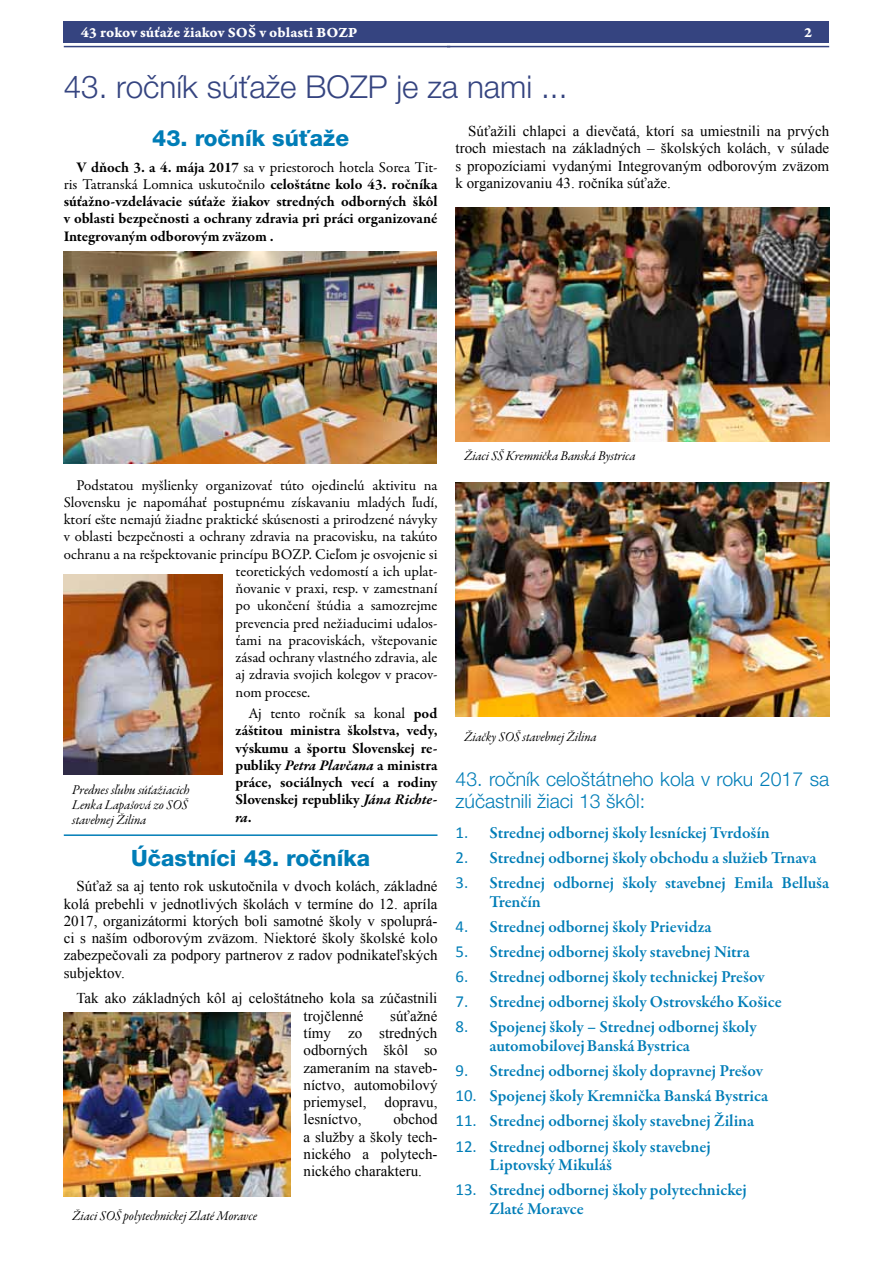
<style>
.page{position:relative;width:893px;height:1263px;background:#fff}
.page>*{position:absolute;margin:0;border:0;box-sizing:border-box;transform-origin:0 0}
.t1{font:300 31.5px "Helvetica Neue LT Pro";color:#354480}
.t2{font:800 22.5px "Helvetica Neue LT Pro";color:#007db7}
.t3{font:300 19.5px/22.5px "Helvetica Neue LT Pro";color:#007db7}
.t4{font:600 16.8px/18.8px "Garamond Premr Pro";color:#007db7}
.t5{font:15px/17.2px "Times New Roman";color:#000;text-align:justify}
.t6{font:15px "Garamond Premr Pro";color:#000}
.t7{font:700 15px/17.2px "Garamond Premr Pro";color:#000;text-align:justify}
.t8{font:15px "Garamond Premr Pro Bd Capt";color:#fff}
.t9{font:13.5px/15px "Garamond Premr Pro It Subh";color:#000}
.s1{font-weight:400}
.s2{font-style:italic}
.s3{font-family:"Calibri";font-weight:400}
</style>
<div class="page">
<div style="left:64px;top:21px;width:765px;height:22px;background:#354480"></div>
<hr style="left:64px;top:46px;width:386px;height:1px;background:#354480">
<hr style="left:447px;top:46px;width:382px;height:1px;background:#354480">
<hr style="left:64px;top:834px;width:373px;height:2px;background:#007db7">
<img style="left:64px;top:251px;width:373px;height:213px">
<img style="left:455px;top:208px;width:374px;height:234px">
<img style="left:64px;top:1012px;width:227px;height:184px">
<img style="left:455px;top:483px;width:374px;height:234px">
<img style="left:64px;top:574px;width:159px;height:200px">
<p class="t8" style="left:81px;top:23px;width:278px">43 rokov súťaže žiakov SOŠ v oblasti BOZP</p>
<p class="t8" style="left:804px;top:23px;width:10px">2</p>
<h1 class="t1" style="left:64px;top:67px;width:505px">43. ročník súťaže BOZP je za nami ...</h1>
<h2 class="t2" style="left:152px;top:124px;width:198px">43. ročník súťaže</h2>
<p class="t7" style="left:64px;top:158px;width:375px;text-indent:13px">V dňoch 3. a 4. mája 2017 <span class="s1">sa v priestoroch hotela Sorea Tit&shy;ris Tatranská Lomnica uskutočnilo</span> celoštátne kolo 43. ročníka súťažno-vzdelávacie súťaže žiakov stredných odborných škôl v oblasti bezpečnosti a ochrany zdravia pri práci organizované Integrovaným odborovým zväzom .</p>
<p class="t5" style="left:455px;top:122px;width:375px;text-indent:13px">Súťažili chlapci a dievčatá, ktorí sa umiestnili na prvých troch miestach na základných – školských kolách, v súlade s propozíciami vydanými Integrovaným odborovým zväzom k organizovaniu 43. ročníka súťaže.</p>
<p class="t6" style="left:77px;top:476px;width:362px">Podstatou myšlienky organizovať túto ojedinelú aktivitu na</p>
<p class="t6" style="left:64px;top:493px;width:375px">Slovensku je napomáhať postupnému získavaniu mladých ľudí,</p>
<p class="t6" style="left:64px;top:510px;width:375px">ktorí ešte nemajú žiadne praktické skúsenosti a prirodzené návyky</p>
<p class="t6" style="left:64px;top:528px;width:375px">v oblasti bezpečnosti a ochrany zdravia na pracovisku, na takúto</p>
<p class="t6" style="left:64px;top:545px;width:375px">ochranu a na rešpektovanie princípu BOZP. Cieľom je osvojenie si</p>
<p class="t6" style="left:236px;top:562px;width:203px">teoretických vedomostí a ich uplat-</p>
<p class="t6" style="left:236px;top:579px;width:203px">ňovanie v praxi, resp. v zamestnaní</p>
<p class="t6" style="left:236px;top:597px;width:203px">po ukončení štúdia a samozrejme</p>
<p class="t6" style="left:236px;top:614px;width:203px">prevencia pred nežiaducimi udalos-</p>
<p class="t6" style="left:236px;top:631px;width:203px">ťami na pracoviskách, vštepovanie</p>
<p class="t6" style="left:236px;top:648px;width:203px">zásad ochrany vlastného zdravia, ale</p>
<p class="t6" style="left:236px;top:666px;width:203px">aj zdravia svojich kolegov v pracov-</p>
<p class="t6" style="left:236px;top:683px;width:76px">nom procese.</p>
<p class="t7" style="left:236px;top:705px;width:203px;text-indent:13px"><span class="s1">Aj tento ročník sa konal</span> pod záštitou ministra školstva, vedy, výskumu a športu Slovenskej re&shy;publiky <span class="s2">Petra Plavčana</span> a ministra práce, sociálnych vecí a rodiny Slovenskej republiky <span class="s2">Jána Richte&shy;ra</span>.</p>
<h2 class="t2" style="left:131px;top:844px;width:240px">Účastníci 43. ročníka</h2>
<p class="t5" style="left:64px;top:877px;width:375px;text-indent:13px">Súťaž sa aj tento rok uskutočnila v dvoch kolách, základné kolá prebehli v jednotlivých školách v termíne do 12. apríla 2017, organizátormi ktorých boli samotné školy v spoluprá&shy;ci s naším odborovým zväzom. Niektoré školy školské kolo zabezpečovali za podpory partnerov z radov podnikateľských subjektov.</p>
<p class="t5" style="left:304px;top:989px;width:135px;text-indent:-227px">Tak ako základných kôl aj celoštátneho kola sa zúčastnili trojčlenné</p>
<p class="t9" style="left:72px;top:783px;width:119px">Prednes sľubu súťažiacich<br>Lenka Lapašová zo SOŠ stavebnej Žilina</p>
<p class="t5" style="left:304px;top:1007px;width:135px;text-indent:87px">súťažné tímy zo stredných odborných škôl so zameraním na staveb&shy;níctvo, automobilový priemysel, dopravu, lesníctvo,</p>
<p class="t5" style="left:304px;top:1110px;width:135px;text-indent:90px">obchod a služby a školy tech&shy;nického a polytech&shy;nického charakteru.</p>
<p class="t9" style="left:72px;top:1209px;width:186px">Žiaci SOŠ polytechnickej Zlaté Moravce</p>
<p class="t9" style="left:464px;top:449px;width:173px">Žiaci SŠ Kremnička Banská Bystrica</p>
<p class="t9" style="left:464px;top:730px;width:134px">Žiačky SOŠ stavebnej Žilina</p>
<h3 class="t3" style="left:455px;top:767px;width:375px">43. ročník celoštátneho kola v roku 2017 sa zúčastnili žiaci 13 škôl:</h3>
<p class="t4" style="left:455px;top:823px;width:316px"><span class="s3">1.</span> Strednej odbornej školy lesníckej Tvrdošín</p>
<p class="t4" style="left:455px;top:848px;width:362px"><span class="s3">2.</span> Strednej odbornej školy obchodu a služieb Trnava</p>
<p class="t4" style="left:489px;top:873px;width:341px;text-indent:-34px"><span class="s3">3.</span> Strednej odbornej školy stavebnej Emila Belluša<br>Trenčín</p>
<p class="t4" style="left:455px;top:917px;width:258px"><span class="s3">4.</span> Strednej odbornej školy Prievidza</p>
<p class="t4" style="left:455px;top:942px;width:296px"><span class="s3">5.</span> Strednej odbornej školy stavebnej Nitra</p>
<p class="t4" style="left:455px;top:968px;width:311px"><span class="s3">6.</span> Strednej odbornej školy technickej Prešov</p>
<p class="t4" style="left:455px;top:993px;width:328px"><span class="s3">7.</span> Strednej odbornej školy Ostrovského Košice</p>
<p class="t4" style="left:489px;top:1018px;width:269px;text-indent:-34px"><span class="s3">8.</span> Spojenej školy – Strednej odbornej školy automobilovejBanskáBystrica</p>
<p class="t4" style="left:455px;top:1062px;width:309px"><span class="s3">9.</span> Strednej odbornej školy dopravnej Prešov</p>
<p class="t4" style="left:455px;top:1087px;width:314px"><span class="s3">10.</span> Spojenej školy Kremnička Banská Bystrica</p>
<p class="t4" style="left:455px;top:1112px;width:300px"><span class="s3">11.</span> Strednej odbornej školy stavebnej Žilina</p>
<p class="t4" style="left:489px;top:1137px;width:223px;text-indent:-34px"><span class="s3">12.</span> Strednej odbornej školy stavebnej<br>Liptovský Mikuláš</p>
<p class="t4" style="left:489px;top:1181px;width:259px;text-indent:-34px"><span class="s3">13.</span> Strednej odbornej školy polytechnickej<br>Zlaté Moravce</p>
</div>
